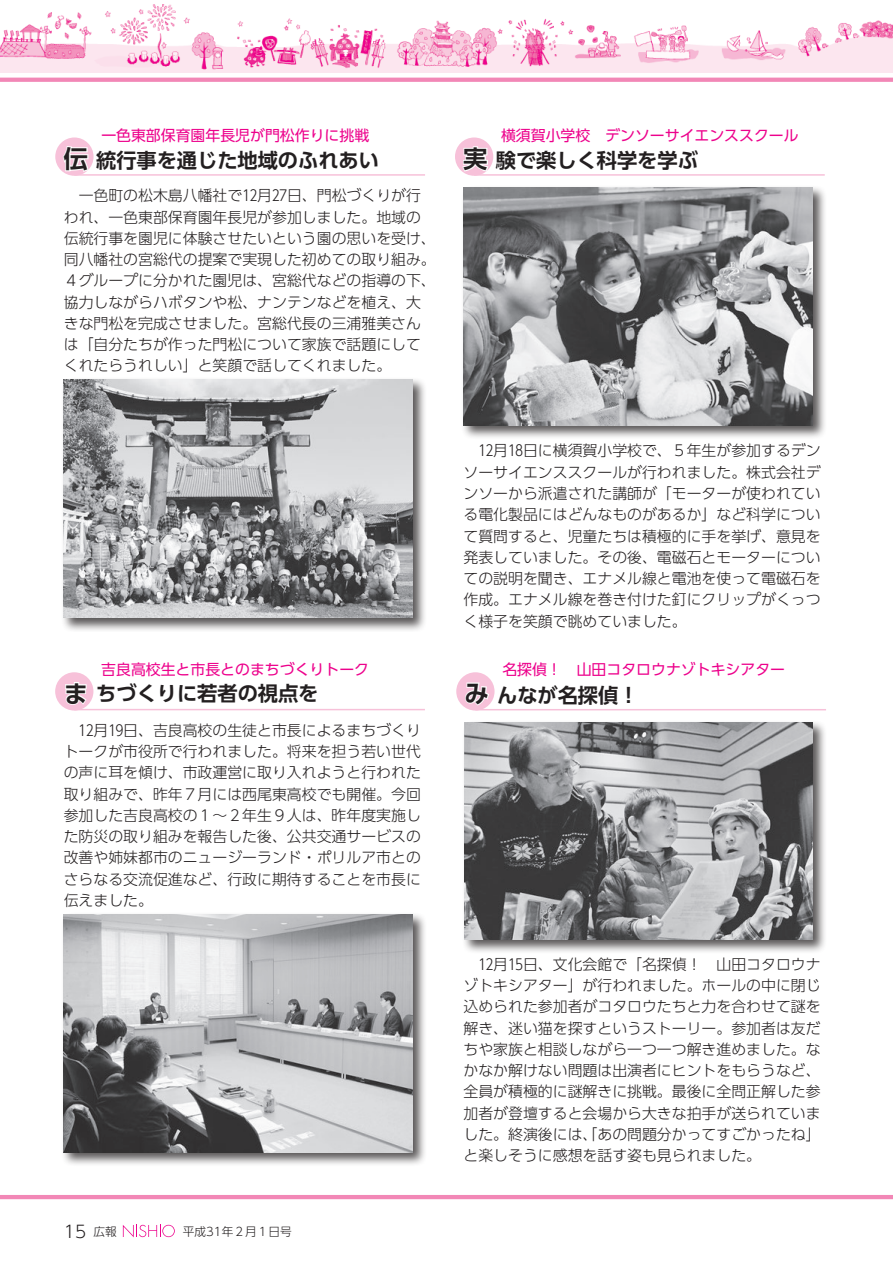
<style>
.page{position:relative;width:893px;height:1263px;background:#fff}
.page>*{position:absolute;margin:0;border:0;box-sizing:border-box;transform-origin:0 0}
.t1{font:700 24.45px "UD Shin Go Pro De";color:#231f20}
.t2{font:700 20.25px "UD Shin Go Pro De";color:#231f20}
.t3{font:300 16.95px "UD Shin Go Pro";color:#231f20}
.t4{font:300 14.85px/21.3px "UD Shin Go Pro";color:#231f20;text-align:justify}
.t5{font:14.85px "UD Shin Go Pro";color:#ed028c}
.t6{font:300 11.7px "UD Shin Go Pro";color:#231f20}
</style>
<div class="page">
<div style="left:455px;top:137px;width:38px;height:39px;background:#f7c1d9;border-radius:50%"></div>
<hr style="left:474px;top:174px;width:351px;height:2px;background:#f7c1d9">
<svg style="left:462px;top:145px;width:32px;height:28px"></svg>
<div style="left:55px;top:137px;width:39px;height:39px;background:#f7c1d9;border-radius:50%"></div>
<hr style="left:74px;top:174px;width:351px;height:2px;background:#f7c1d9">
<svg style="left:62px;top:77px;width:318px;height:99px"></svg>
<div style="left:461px;top:185px;width:366px;height:254px;background:#231f20;opacity:.75"></div>
<img style="left:463px;top:187px;width:349px;height:238px">
<div style="left:62px;top:377px;width:365px;height:255px;background:#231f20;opacity:.75"></div>
<img style="left:64px;top:380px;width:348px;height:238px">
<svg style="left:0;top:78px;width:893px;height:4px;background:#f28bb8"></svg>
<img style="left:0;top:5px;width:893px;height:68px">
<hr style="left:0;top:1195px;width:893px;height:4px;background:#f287b6">
<div style="left:456px;top:672px;width:39px;height:38px;background:#f7c1d9;border-radius:50%"></div>
<hr style="left:475px;top:709px;width:351px;height:1px;background:#f7c1d9">
<svg style="left:465px;top:682px;width:25px;height:25px"></svg>
<div style="left:462px;top:720px;width:365px;height:234px;background:#231f20;opacity:.75"></div>
<img style="left:464px;top:723px;width:349px;height:216px">
<div style="left:55px;top:672px;width:38px;height:38px;background:#f7c1d9;border-radius:50%"></div>
<hr style="left:74px;top:709px;width:351px;height:1px;background:#f7c1d9">
<svg style="left:65px;top:682px;width:23px;height:24px"></svg>
<div style="left:61px;top:912px;width:366px;height:255px;background:#231f20;opacity:.75"></div>
<img style="left:64px;top:914px;width:348px;height:238px">
<svg style="left:123px;top:1225px;width:52px;height:12px"></svg>
<h1 class="t1" style="left:64px;top:139px;width:26px">伝</h1>
<p class="t5" style="left:101px;top:123px;width:269px">一色東部保育園年長児が門松作りに挑戦</p>
<h2 class="t2" style="left:96px;top:144px;width:284px">統行事を通じた地域のふれあい</h2>
<p class="t4" style="left:64px;top:184px;width:374px;text-align:left;text-indent:15px">一色町の松木島八幡社で１２月２７日、門松づくりが行われ、一色東部保育園年長児が参加しました。地域の伝統行事を園児に体験させたいという園の思いを受け、同八幡社の宮総代の提案で実現した初めての取り組み。<br>４グループに分かれた園児は、宮総代などの指導の下、協力しながらハボタンや松、ナンテンなどを植え、大きな門松を完成させました。宮総代長の三浦雅美さんは「自分たちが作った門松について家族で話題にしてくれたらうれしい」と笑顔で話してくれました。</p>
<h1 class="t1" style="left:64px;top:673px;width:26px">ま</h1>
<p class="t5" style="left:101px;top:658px;width:269px">吉良高校生と市長とのまちづくりトーク</p>
<h2 class="t2" style="left:96px;top:677px;width:224px">ちづくりに若者の視点を</h2>
<p class="t4" style="left:123px;top:719px;width:299px">日、吉良高校の生徒と市長によるまちづくり</p>
<p class="t4" style="left:93px;top:719px;width:23px">月19</p>
<p class="t4" style="left:64px;top:719px;width:359px;text-align:left;text-indent:15px">12<br>トークが市役所で行われました。将来を担う若い世代の声に耳を傾け、市政運営に取り入れようと行われた取り組みで、昨年７月には西尾東高校でも開催。今回参加した吉良高校の１～２年生９人は、昨年度実施した防災の取り組みを報告した後、公共交通サービスの改善や姉妹都市のニュージーランド・ポリルア市とのさらなる交流促進など、行政に期待することを市長に伝えました。</p>
<p class="t3" style="left:64px;top:1217px;width:24px">15</p>
<p class="t6" style="left:94px;top:1221px;width:25px">広報</p>
<p class="t6" style="left:183px;top:1221px;width:110px">平成31年２月１日号</p>
<h1 class="t1" style="left:463px;top:139px;width:26px">実</h1>
<p class="t5" style="left:501px;top:123px;width:299px">横須賀小学校　デンソーサイエンススクール</p>
<h2 class="t2" style="left:496px;top:144px;width:203px">験で楽しく科学を学ぶ</h2>
<p class="t4" style="left:463px;top:440px;width:359px;text-indent:15px">１２月１８日に横須賀小学校で、５年生が参加するデンソーサイエンススクールが行われました。株式会社デンソーから派遣された講師が「モーターが使われている電化製品にはどんなものがあるか」など科学について質問すると、児童たちは積極的に手を挙げ、意見を発表していました。その後、電磁石とモーターについての説明を聞き、エナメル線と電池を使って電磁石を作成。エナメル線を巻き付けた釘にクリップがくっつく様子を笑顔で眺めていました。</p>
<h1 class="t1" style="left:465px;top:674px;width:26px">み</h1>
<p class="t5" style="left:502px;top:658px;width:284px">名探偵！　山田コタロウナゾトキシアター</p>
<h2 class="t2" style="left:497px;top:679px;width:143px">んなが名探偵!</h2>
<p class="t4" style="left:463px;top:953px;width:359px;text-indent:15px">１２月１５日、文化会館で「名探偵！　山田コタロウナゾトキシアター」が行われました。ホールの中に閉じ込められた参加者がコタロウたちと力を合わせて謎を解き、迷い猫を探すというストーリー。参加者は友だちや家族と相談しながら一つ一つ解き進めました。なかなか解けない問題は出演者にヒントをもらうなど、全員が積極的に謎解きに挑戦。最後に全問正解した参加者が登壇すると会場から大きな拍手が送られていました。終演後には、「あの問題分かってすごかったね「と楽しそうに感想を話す姿も見られました。</p>
</div>
